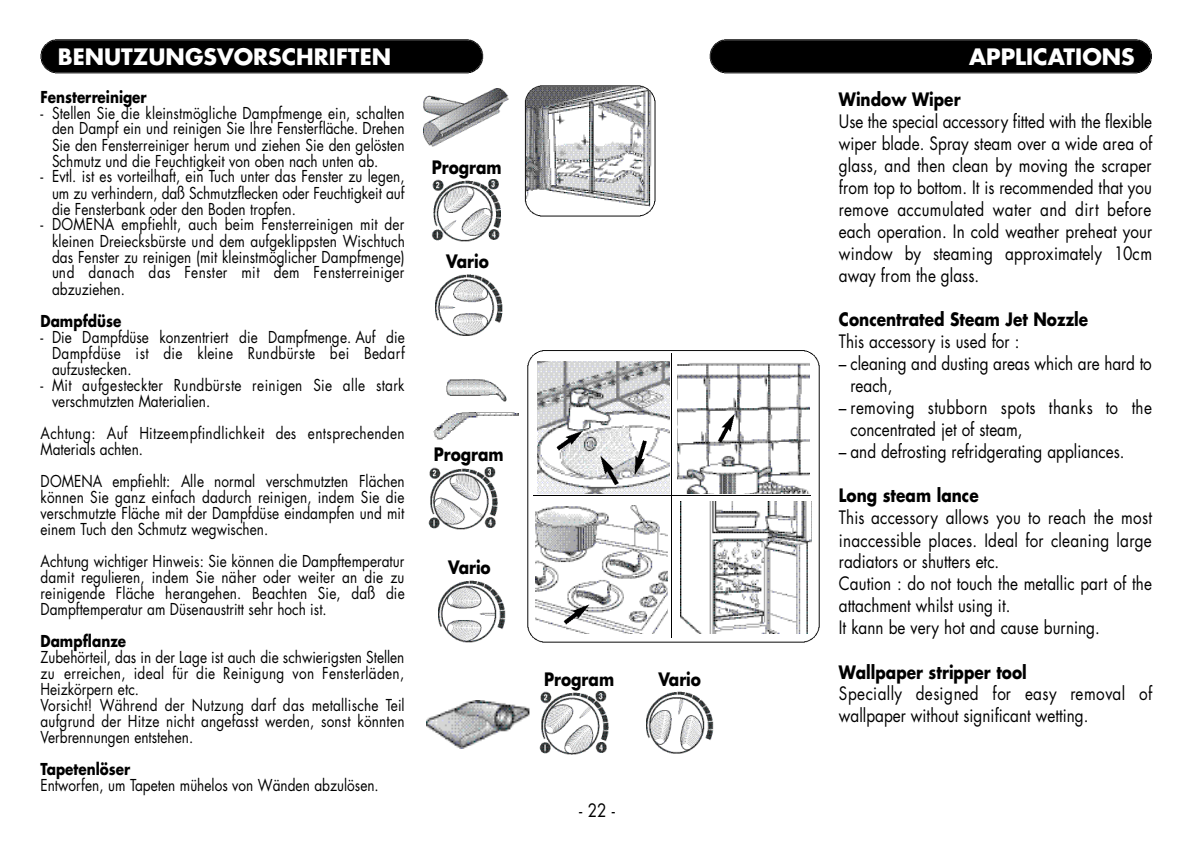
<style>
.page{position:relative;width:1191px;height:842px;background:#fff}
.page>*{position:absolute;margin:0;border:0;box-sizing:border-box;transform-origin:0 0}
.t1{font:700 22px "Futura";color:#fff}
.t2{font:18px/22px "Futura";color:#000;scale:.85 1}
.t3{font:700 18px "Futura";color:#000;scale:.85 1}
.t4{font:16px/16px "Futura";color:#000;text-align:justify;scale:.85 1}
.t5{font:16px/15.8px "Futura";letter-spacing:.02em;color:#000;scale:.85 1}
.t6{font:700 16px "Futura";color:#000;scale:.85 1}
</style>
<div class="page">
<img style="left:428px;top:467px;width:69px;height:62px">
<svg style="left:527px;top:350px;width:293px;height:292px"></svg>
<hr style="left:671px;top:353px;width:1px;height:284px;background:#000">
<hr style="left:533px;top:495px;width:277px;height:1px;background:#000">
<svg style="left:40px;top:39px;width:443px;height:34px;background:#090909"></svg>
<svg style="left:710px;top:39px;width:442px;height:34px;background:#090909"></svg>
<img style="left:424px;top:88px;width:84px;height:59px">
<svg style="left:525px;top:85px;width:130px;height:131px"></svg>
<img style="left:431px;top:179px;width:69px;height:63px">
<img style="left:436px;top:274px;width:67px;height:61px">
<img style="left:446px;top:380px;width:60px;height:21px">
<img style="left:427px;top:700px;width:103px;height:48px">
<img style="left:433px;top:412px;width:86px;height:28px">
<img style="left:537px;top:361px;width:132px;height:67px">
<img style="left:537px;top:428px;width:132px;height:65px">
<div style="left:536px;top:502px;width:131px;height:131px;background:#fff"></div>
<img style="left:535px;top:505px;width:132px;height:128px">
<img style="left:677px;top:361px;width:132px;height:132px">
<img style="left:680px;top:501px;width:131px;height:132px">
<svg style="left:564px;top:604px;width:25px;height:20px"></svg>
<svg style="left:556px;top:430px;width:27px;height:20px"></svg>
<svg style="left:635px;top:440px;width:12px;height:34px"></svg>
<svg style="left:600px;top:455px;width:18px;height:30px"></svg>
<svg style="left:718px;top:414px;width:17px;height:28px"></svg>
<img style="left:438px;top:580px;width:68px;height:62px">
<img style="left:539px;top:691px;width:70px;height:62px">
<img style="left:646px;top:691px;width:68px;height:62px">
<h1 class="t1" style="left:58px;top:46px;width:335px">BENUTZUNGSVORSCHRIFTEN</h1>
<h1 class="t1" style="left:969px;top:46px;width:167px">APPLICATIONS</h1>
<p class="t6" style="left:40px;top:89px;width:127px">Fensterreiniger</p>
<p class="t4" style="left:52px;top:106px;width:416px;text-indent:-12px">- Stellen Sie die kleinstmögliche Dampfmenge ein, schalten den Dampf ein und reinigen Sie Ihre Fensterfläche. Drehen Sie den Fensterreiniger herum und ziehen Sie den gelösten Schmutz und die Feuchtigkeit von oben nach unten ab.</p>
<p class="t4" style="left:52px;top:170px;width:416px;text-indent:-12px">- Evtl. ist es vorteilhaft, ein Tuch unter das Fenster zu legen, um zu verhindern, daß Schmutzflecken oder Feuchtigkeit auf die Fensterbank oder den Boden tropfen.</p>
<p class="t4" style="left:52px;top:218px;width:417px;text-indent:-12px">- DOMENA empfiehlt, auch beim Fensterreinigen mit der kleinen Dreiecksbürste und dem aufgeklippsten Wischtuch das Fenster zu reinigen (mit kleinstmöglicher Dampfmenge) und danach das Fenster mit dem Fensterre in ig e r abzuziehen.</p>
<p class="t6" style="left:40px;top:313px;width:97px">Dampfdüse</p>
<p class="t4" style="left:52px;top:330px;width:417px;text-indent:-12px">- Die Dampfdüse konzentriert die Dampfmenge. Auf die Dampfdüse ist die kleine Rundbürste bei Bedarf aufzustecken.</p>
<p class="t4" style="left:52px;top:378px;width:416px;text-indent:-12px">- Mit aufgesteckter Rundbürste reinigen Sie alle stark verschmutzten Materialien.</p>
<p class="t5" style="left:40px;top:426px;width:430px">Achtung: Auf Hitzeempfindlichkeit des entspre c h e n d e n<br>Materials achten.</p>
<p class="t4" style="left:40px;top:474px;width:430px">DOMENA empfiehlt: Alle normal verschmutzten Flächen können Sie ganz einfach dadurch reinigen, indem Sie die verschmutzte Fläche mit der Dampfdüse eindampfen und mit einem Tuch den Schmutz wegwischen.</p>
<p class="t4" style="left:40px;top:554px;width:430px">Achtung wichtiger Hinweis: Sie können die Dampftemperatur damit regulieren, indem Sie näher oder weiter an die zu reinigende Fläche herangehen. Beachten Sie, daß die Dampftemperatur am Düsenaustritt sehr hoch ist.</p>
<p class="t6" style="left:40px;top:633px;width:102px">Dampflanze</p>
<p class="t4" style="left:40px;top:650px;width:430px;text-align:left">Zubehörteil, das in der Lage ist auch die schwierigsten Stellen zu erreichen, ideal für die Reinigung von Fensterläden, Heizkörpern etc.<br>Vorsicht! Während der Nutzung darf das metallische Teil aufgrund der Hitze nicht angefasst werden, sonst könnten Verbrennungen entstehen.</p>
<p class="t6" style="left:40px;top:761px;width:107px">Tapetenlöser</p>
<p class="t4" style="left:40px;top:778px;width:399px">Entworfen, um Tapeten mühelos von Wänden abzulösen.</p>
<p class="t3" style="left:839px;top:91px;width:145px">Window Wiper</p>
<p class="t2" style="left:839px;top:112px;width:370px;text-align:justify">Use the special accessory fitted with the flexible wiper blade. Spray steam over a wide area of glass, and then clean by moving the scraper from top to bottom. It is recommended that you remove accumulated water and dirt before each operation. In cold weather preheat your window by steaming approximately 10cm away from the glass.</p>
<p class="t3" style="left:839px;top:311px;width:295px">Concentrated Steam Jet Nozzle</p>
<p class="t2" style="left:839px;top:332px;width:214px">This accessory is used for :</p>
<p class="t2" style="left:850px;top:354px;width:356px;text-indent:-12px">– cleaning and dusting areas which are hard to reach,</p>
<p class="t2" style="left:850px;top:398px;width:356px;text-indent:-12px">– removing stubborn spots thanks to the concentrated jet of steam,</p>
<p class="t2" style="left:839px;top:442px;width:337px">– and defrosting refridgerating appliances.</p>
<p class="t3" style="left:839px;top:487px;width:166px">Long steam lance</p>
<p class="t2" style="left:839px;top:508px;width:370px">This accessory allows you to reach the most inaccessible places. Ideal for cleaning large radiators or shutters etc.<br>Caution : do not touch the metallic part of the attachment whilst using it.<br>It kann be very hot and cause burning.</p>
<p class="t3" style="left:839px;top:663px;width:223px">Wallpaper stripper tool</p>
<p class="t2" style="left:839px;top:684px;width:370px">Specially designed for easy removal of wallpaper without significant wetting.</p>
<p class="t3" style="left:432px;top:159px;width:84px">Program</p>
<p class="t3" style="left:446px;top:253px;width:52px">Vario</p>
<p class="t3" style="left:434px;top:445px;width:84px">Program</p>
<p class="t3" style="left:448px;top:559px;width:52px">Vario</p>
<p class="t3" style="left:544px;top:670px;width:84px">Program</p>
<p class="t3" style="left:658px;top:670px;width:52px">Vario</p>
<p class="t2" style="left:579px;top:801px;width:44px">-22-</p>
</div>
